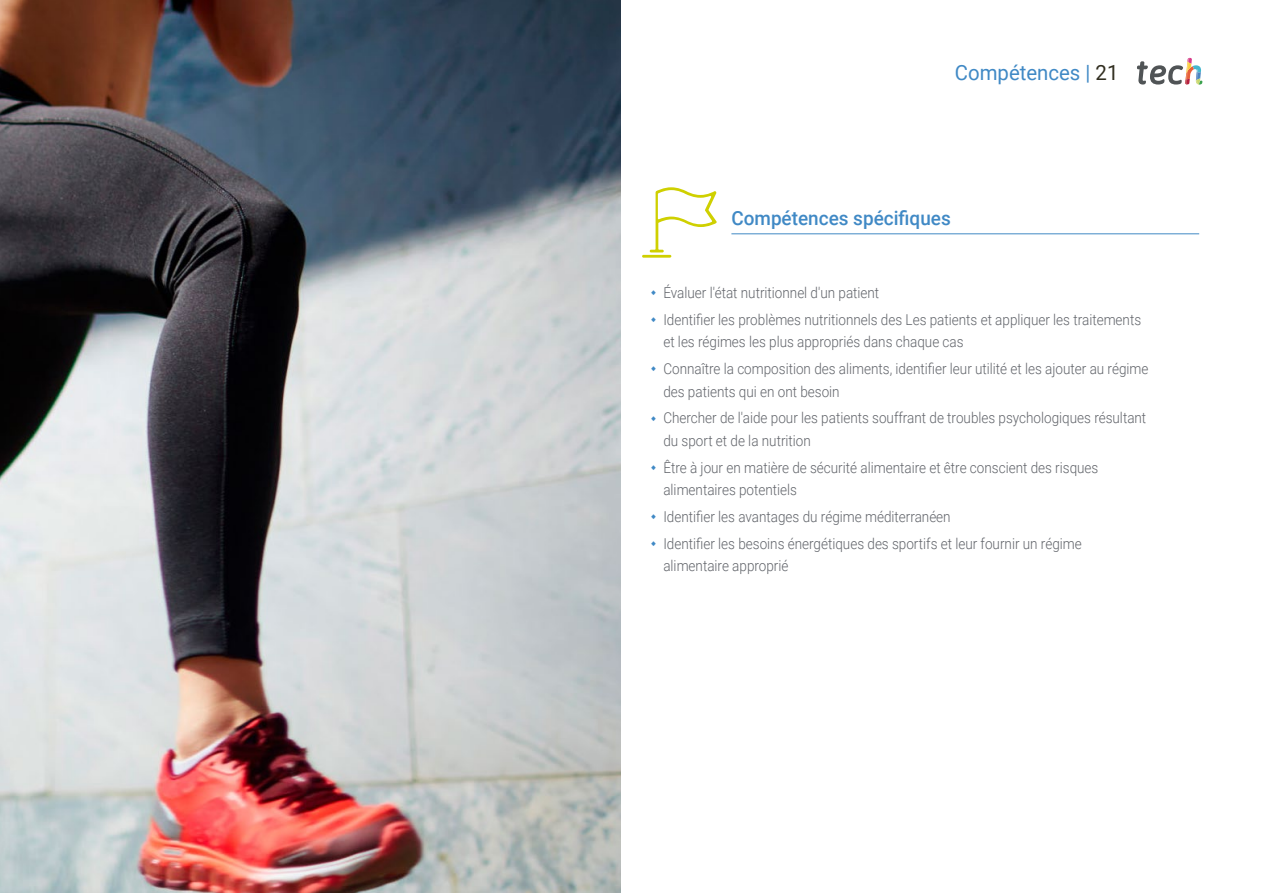
<style>
.page{position:relative;width:1263px;height:893px;background:#fff}
.page>*{position:absolute;margin:0;border:0;box-sizing:border-box;transform-origin:0 0}
.t1{font:21px "Roboto";color:#4089c5}
.t2{font:500 19.5px "Roboto";color:#4089c5}
.t3{font:300 15px/26.7px "Roboto";color:#61646a;scale:.9 1}
.s1{color:#312e20}
</style>
<div class="page">
<img style="left:0;top:0;width:621px;height:893px">
<hr style="left:731px;top:233px;width:468px;height:1px;background:#4089c5">
<hr style="left:642px;top:255px;width:29px;height:3px;background:#cfd000">
<svg style="left:650px;top:187px;width:67px;height:65px"></svg>
<svg style="left:1137px;top:58px;width:65px;height:27px"></svg>
<h1 class="t1" style="left:955px;top:57px;width:165px">Compétences | <span class="s1">21</span></h1>
<h2 class="t2" style="left:731px;top:205px;width:221px">Compétences spécifiques</h2>
<p class="t3" style="left:663px;top:279px;width:532px">Évaluer l'état nutritionnel d'un patient<br>Identifier les problèmes nutritionnels des Les patients et appliquer les traitements</p>
<p class="t3" style="left:663px;top:328px;width:541px">et les régimes les plus appropriés dans chaque cas<br>Connaître la composition des aliments, identifier leur utilité et les ajouter au régime</p>
<p class="t3" style="left:663px;top:377px;width:538px">des patients qui en ont besoin<br>Chercher de l'aide pour les patients souffrant de troubles psychologiques résultant</p>
<p class="t3" style="left:663px;top:427px;width:485px">du sport et de la nutrition<br>Être à jour en matière de sécurité alimentaire et être conscient des risques</p>
<p class="t3" style="left:663px;top:476px;width:466px">alimentaires potentiels<br>Identifier les avantages du régime méditerranéen<br>Identifier les besoins énergétiques des sportifs et leur fournir un régime</p>
<p class="t3" style="left:663px;top:552px;width:140px">alimentaire approprié</p>
</div>
